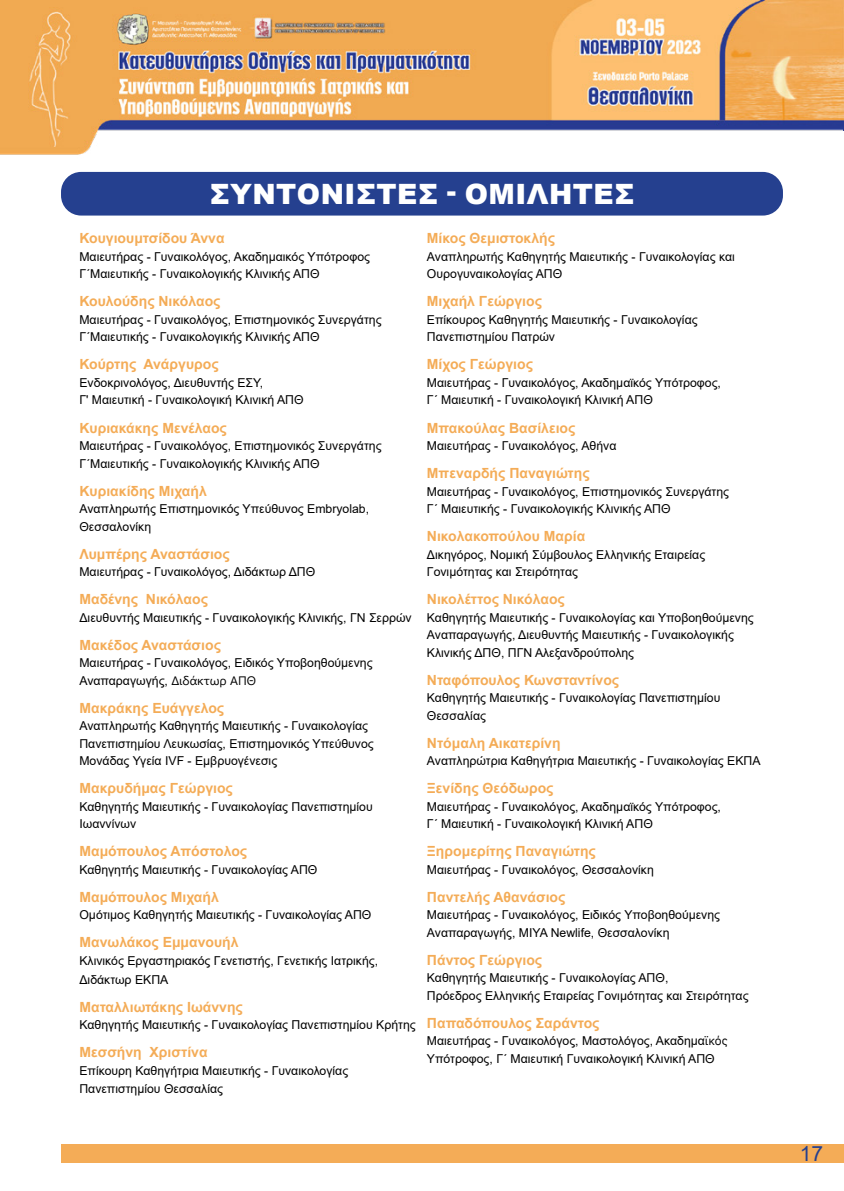
<style>
.page{position:relative;width:844px;height:1191px;background:#fff}
.page>*{position:absolute;margin:0;border:0;box-sizing:border-box;transform-origin:0 0}
.t1{font:900 28px "Arial";letter-spacing:.015em;color:#fff}
.t2{font:21px "Arial";color:#25408f}
.t3{font:700 14px "Arial";color:#f4ac57}
.t4{font:12.25px/17.5px "Arial";color:#000}
.s1{font-family:"Segoe UI"}
.s2{font-family:"IBM Plex Sans"}
</style>
<div class="page">
<div style="left:61px;top:1144px;width:782px;height:18px;background:#f4ac57"></div>
<img style="left:0;top:0;width:843px;height:155px">
<div style="left:61px;top:172px;width:721px;height:43px;background:#25408f;border-radius:20px"></div>
<h1 class="t1" style="left:209px;top:173px;width:426px">ΣΥΝΤΟΝΙΣΤΈΣ - ΟΜΙΛΗΤΈΣ</h1>
<p class="t3" style="left:79px;top:229px;width:147px">Κουγιουμτσίδου Άννα</p>
<p class="t4" style="left:79px;top:248px;width:292px">Μαιευτήρας - Γυναικολόγος, Ακαδημαικός Υπότροφος<br>Γ΄Μαιευτικής - Γυναικολογικής Κλινικής ΑΠΘ</p>
<p class="t3" style="left:79px;top:292px;width:142px">Κουλούδης Νικόλαος</p>
<p class="t4" style="left:79px;top:311px;width:303px">Μαιευτήρας - Γυναικολόγος, Επιστημονικός Συνεργάτης<br>Γ΄Μαιευτικής - Γυναικολογικής Κλινικής ΑΠΘ</p>
<p class="t3" style="left:79px;top:355px;width:141px">Κούρτης Ανάργυρος</p>
<p class="t4" style="left:79px;top:374px;width:225px">Ενδοκρινολόγος, Διευθυντής ΕΣΥ,<br>Γ' Μαιευτική - Γυναικολογική Κλινική ΑΠΘ</p>
<p class="t3" style="left:79px;top:418px;width:149px">Κυριακάκης Μενέλαος</p>
<p class="t4" style="left:79px;top:437px;width:303px">Μαιευτήρας - Γυναικολόγος, Επιστημονικός Συνεργάτης<br>Γ΄Μαιευτικής - Γυναικολογικής Κλινικής ΑΠΘ</p>
<p class="t3" style="left:79px;top:481px;width:129px">Κυριακίδης Μιχαήλ</p>
<p class="t4" style="left:79px;top:500px;width:291px">Αναπληρωτής Επιστημονικός Υπεύθυνος Embryolab,<br>Θεσσαλονίκη</p>
<p class="t3" style="left:79px;top:544px;width:152px">Λυμπέρης Αναστάσιος</p>
<p class="t4" style="left:79px;top:563px;width:237px">Μαιευτήρας - Γυναικολόγος, Διδάκτωρ ΔΠΘ</p>
<p class="t3" style="left:79px;top:589px;width:130px">Μαδένης Νικόλαος</p>
<p class="t4" style="left:79px;top:608px;width:334px">Διευθυντής Μαιευτικής - Γυναικολογικής Κλινικής, ΓΝ Σερρών</p>
<p class="t3" style="left:79px;top:635px;width:143px">Μακέδος Αναστάσιος</p>
<p class="t4" style="left:79px;top:654px;width:294px">Μαιευτήρας - Γυναικολόγος, Ειδικός Υποβοηθούμενης<br>Αναπαραγωγής, <span class="s1">Διδάκτωρ ΑΠΘ</span></p>
<p class="t3" style="left:79px;top:698px;width:146px">Μακράκης Ευάγγελος</p>
<p class="t4" style="left:79px;top:717px;width:296px">Αναπληρωτής Καθηγητής Μαιευτικής - Γυναικολογίας<br>Πανεπιστημίου Λευκωσίας, Επιστημονικός Υπεύθυνος<br>Μονάδας Υγεία IVF - Εμβρυογένεσις</p>
<p class="t3" style="left:79px;top:778px;width:155px">Μακρυδήμας Γεώργιος</p>
<p class="t4" style="left:79px;top:797px;width:295px">Καθηγητής Μαιευτικής - Γυναικολογίας Πανεπιστημίου<br>Ιωαννίνων</p>
<p class="t3" style="left:79px;top:841px;width:169px">Μαμόπουλος Απόστολος</p>
<p class="t4" style="left:79px;top:860px;width:239px">Καθηγητής Μαιευτικής - Γυναικολογίας ΑΠΘ</p>
<p class="t3" style="left:79px;top:887px;width:141px">Μαμόπουλος Μιχαήλ</p>
<p class="t4" style="left:79px;top:906px;width:293px">Ομότιμος Καθηγητής Μαιευτικής - Γυναικολογίας ΑΠΘ</p>
<p class="t3" style="left:79px;top:932px;width:161px">Μανωλάκος Εμμανουήλ</p>
<p class="t4" style="left:79px;top:950px;width:300px;line-height:19.2px">Κλινικός Εργαστηριακός Γενετιστής, Γενετικής Ιατρικής,<br>Διδάκτωρ ΕΚΠΑ</p>
<p class="t3" style="left:79px;top:997px;width:165px">Ματαλλιωτάκης Ιωάννης</p>
<p class="t4" style="left:79px;top:1016px;width:338px">Καθηγητής Μαιευτικής - Γυναικολογίας Πανεπιστημίου Κρήτης</p>
<p class="t3" style="left:79px;top:1042px;width:130px">Μεσσήνη Χριστίνα</p>
<p class="t4" style="left:79px;top:1061px;width:270px">Επίκουρη Καθηγήτρια Μαιευτικής - Γυναικολογίας<br>Πανεπιστημίου Θεσσαλίας</p>
<p class="t3" style="left:427px;top:229px;width:130px">Μίκος Θεμιστοκλής</p>
<p class="t4" style="left:427px;top:248px;width:309px">Αναπληρωτής Καθηγητής Μαιευτικής - Γυναικολογίας και<br>Ουρογυναικολογίας ΑΠΘ</p>
<p class="t3" style="left:427px;top:292px;width:117px">Μιχαήλ Γεώργιος</p>
<p class="t4" style="left:427px;top:311px;width:272px">Επίκουρος Καθηγητής Μαιευτικής - Γυναικολογίας<br>Πανεπιστημίου Πατρών</p>
<p class="t3" style="left:427px;top:355px;width:107px">Μίχος Γεώργιος</p>
<p class="t4" style="left:427px;top:374px;width:295px">Μαιευτήρας - Γυναικολόγος, Ακαδημαϊκός Υπότροφος,<br>Γ΄ Μαιευτική - Γυναικολογική Κλινική ΑΠΘ</p>
<p class="t3" style="left:427px;top:418px;width:150px">Μπακούλας Βασίλειος</p>
<p class="t4" style="left:427px;top:437px;width:191px">Μαιευτήρας - Γυναικολόγος, Αθήνα</p>
<p class="t3" style="left:427px;top:463px;width:164px">Μπεναρδής Παναγιώτης</p>
<p class="t4" style="left:427px;top:482px;width:303px">Μαιευτήρας - Γυναικολόγος, Επιστημονικός Συνεργάτης<br>Γ΄ Μαιευτικής - Γυναικολογικής Κλινικής ΑΠΘ</p>
<p class="t3" style="left:427px;top:526px;width:160px">Νικολακοπούλου Μαρία</p>
<p class="t4" style="left:427px;top:545px;width:280px">Δικηγόρος, Νομική Σύμβουλος Ελληνικής Εταιρείας<br>Γονιμότητας και Στειρότητας</p>
<p class="t3" style="left:427px;top:589px;width:139px">Νικολέττος Νικόλαος</p>
<p class="t4" style="left:427px;top:608px;width:328px">Καθηγητής Μαιευτικής - Γυναικολογίας και Υποβοηθούμενης<br>Αναπαραγωγής, Διευθυντής Μαιευτικής - Γυναικολογικής<br>Κλινικής ΔΠΘ, ΠΓΝ Αλεξανδρούπολης</p>
<p class="t3" style="left:427px;top:670px;width:194px">Νταφόπουλος Κωνσταντίνος</p>
<p class="t4" style="left:427px;top:689px;width:295px">Καθηγητής Μαιευτικής - Γυναικολογίας Πανεπιστημίου<br>Θεσσαλίας</p>
<p class="t3" style="left:427px;top:733px;width:135px">Ντόμαλη Αικατερίνη</p>
<p class="t4" style="left:427px;top:752px;width:335px">Αναπληρώτρια Καθηγήτρια Μαιευτικής - Γυναικολογίας ΕΚΠΑ</p>
<p class="t3" style="left:427px;top:778px;width:128px">Ξενίδης Θεόδωρος</p>
<p class="t4" style="left:427px;top:797px;width:295px">Μαιευτήρας - Γυναικολόγος, Ακαδημαϊκός Υπότροφος,<br>Γ΄ Μαιευτική - Γυναικολογική Κλινική ΑΠΘ</p>
<p class="t3" style="left:427px;top:841px;width:170px">Ξηρομερίτης Παναγιώτης</p>
<p class="t4" style="left:427px;top:860px;width:228px">Μαιευτήρας - Γυναικολόγος, Θεσσαλονίκη</p>
<p class="t3" style="left:427px;top:887px;width:140px">Παντελής Αθανάσιος</p>
<p class="t4" style="left:427px;top:906px;width:294px">Μαιευτήρας - Γυναικολόγος, Ειδικός Υποβοηθούμενης<br>Αναπαραγωγής, MIYA Newlife, Θεσσαλονίκη</p>
<p class="t3" style="left:427px;top:950px;width:117px">Πάντος Γεώργιος</p>
<p class="t4" style="left:427px;top:969px;width:323px">Καθηγητής Μαιευτικής - Γυναικολογίας ΑΠΘ,<br>Πρόεδρος Ελληνικής Εταιρείας Γονιμότητας και Στειρότητας</p>
<p class="t3" style="left:427px;top:1013px;width:174px">Παπαδόπουλος Σαράντος</p>
<p class="t4" style="left:427px;top:1032px;width:302px">Μαιευτήρας - Γυναικολόγος, Μαστολόγος, Ακαδημα<span class="s2">ϊκός<br></span>Υπότροφος, Γ΄ Μαιευτική Γυναικολογική Κλινική ΑΠΘ</p>
<h2 class="t2" style="left:799px;top:1138px;width:25px">17</h2>
</div>
